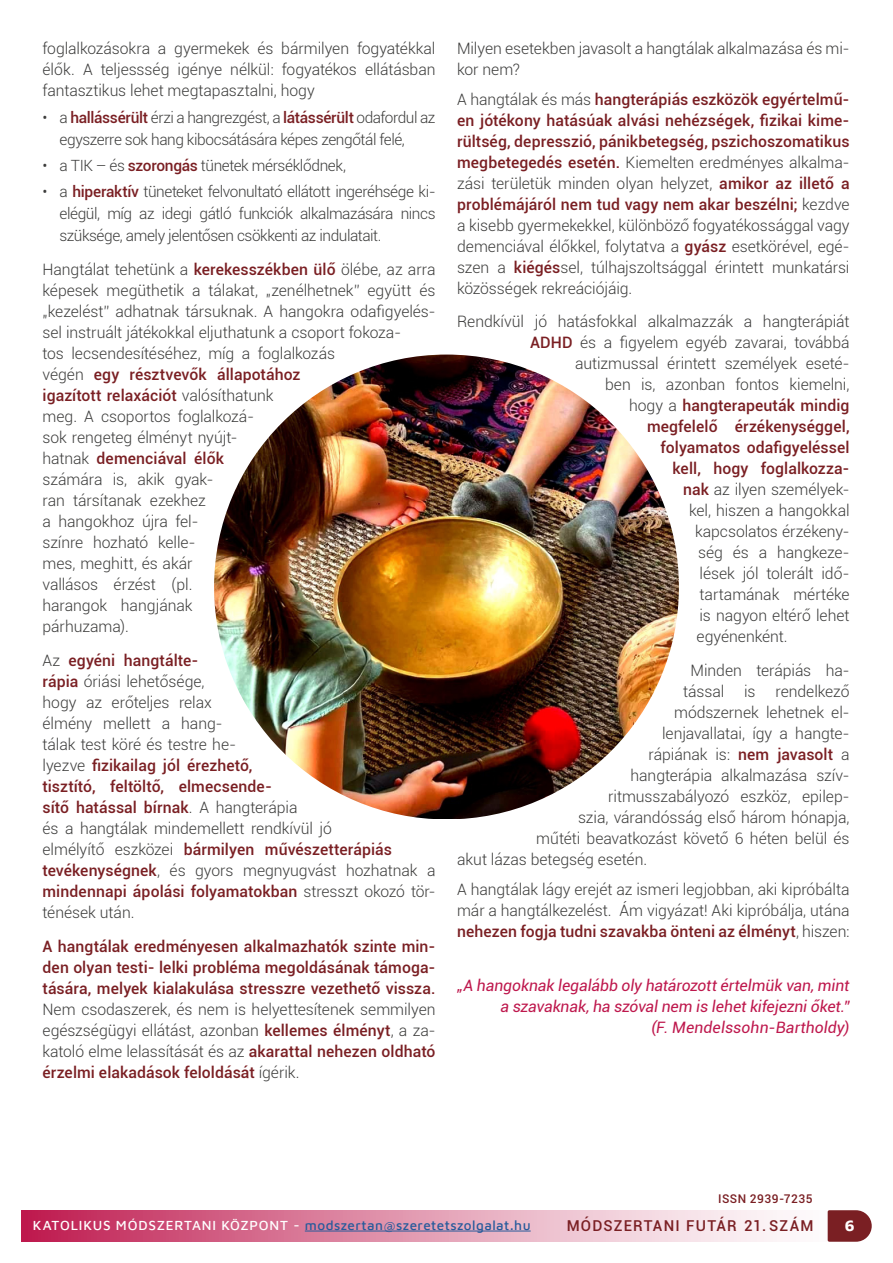
<style>
.page{position:relative;width:893px;height:1263px;background:#fff}
.page>*{position:absolute;margin:0;border:0;box-sizing:border-box;transform-origin:0 0}
.t1{font:300 15.75px/21px "Roboto";letter-spacing:-.005em;color:#3c3c3b;text-align:justify}
.t2{font:500 15.75px/21px "Roboto";letter-spacing:.005em;color:#7a1f23;text-align:justify}
.t3{font:italic 15.75px/21px "Roboto";letter-spacing:-.005em;color:#be184d;text-align:right}
.t4{font:700 15.75px "Maven Pro";color:#fff}
.t5{font:300 15.45px/22px "Roboto";letter-spacing:-.03em;color:#3c3c3b}
.t6{font:500 15px "Roboto";letter-spacing:.08em;color:#7a1f23}
.t7{font:500 13.5px "Maven Pro";letter-spacing:.035em;color:#275b9b}
.t8{font:500 12px "Roboto";letter-spacing:.04em;color:#7a1f23}
.s1{font-weight:500;color:#7a1f23}
.s2{font-weight:300;color:#3c3c3b}
.s3{color:#fff}
</style>
<div class="page">
<div style="left:21px;top:1210px;width:837px;height:32px;background:linear-gradient(to right,#bf2356,#fff)"></div>
<hr style="left:305px;top:1231px;width:226px;height:1px;background:#275b9b">
<svg style="left:828px;top:1210px;width:44px;height:32px"></svg>
<img style="left:214px;top:355px;width:465px;height:464px">
<p class="t1" style="left:43px;top:38px;width:395px">foglalkozásokra a gyermekek és bármilyen fogyatékkal élők. A teljessség igénye nélkül: fogyatékos ellátásban fantasztikus lehet megtapasztalni, hogy</p>
<p class="t5" style="left:60px;top:106px;width:377px;text-indent:-17px">• a <span class="s1">hallássérült</span> érzi a hangrezgést, a <span class="s1">látássérült</span> odafordul az egyszerre sok hang kibocsátására képes zengőtál felé,</p>
<p class="t5" style="left:43px;top:154px;width:305px">• a TIK – és <span class="s1">szorongás</span> tünetek mérséklődnek,</p>
<p class="t5" style="left:60px;top:180px;width:377px;text-align:justify;text-indent:-17px">• a <span class="s1">hiperaktív</span> tüneteket felvonultató ellátott ingeréhsége ki&shy;elégül, míg az idegi gátló funkciók alkalmazására nincs szüksége, amely jelentősen csökkenti az indulatait.</p>
<p class="t1" style="left:43px;top:259px;width:395px;text-align:left">Hangtálat tehetünk a <span class="s1">kerekesszékben ülő</span> ölébe, az arra képesek megüthetik a tálakat, „zenélhetnek” együtt és „kezelést” adhatnak társuknak. A hangokra odafigyelés&shy;sel instruált játékokkal eljuthatunk a csoport fokoza-<br>tos lecsendesítéséhez, míg a foglalkozás<br>végén <span class="s1">egy résztvevők állapotához<br>igazított relaxációt</span> valósíthatunk<br>meg. A csoportos foglalkozá-<br>sok rengeteg élményt nyújt-<br>hatnak <span class="s1">demenciával élők<br></span>számára is, akik gyak-<br>ran társítanak ezekhez<br>a hangokhoz újra fel-<br>színre hozható kelle-<br>mes, meghitt, és akár<br>vallásos érzést (pl.<br>harangok hangjának<br>párhuzama).</p>
<p class="t1" style="left:43px;top:649px;width:395px;text-align:left">Az <span class="s1">egyéni hangtálte-<br>rápia</span> óriási lehetősége,<br>hogy az erőteljes relax<br>élmény mellett a hang-<br>tálak test köré és testre he-<br>lyezve <span class="s1">fizikailag jól érezhető,<br>tisztító, feltöltő, elmecsende-<br>sítő hatással bírnak</span>. A hangterápia<br>és a hangtálak mindemellett rendkívül jó<br>elmélyítő eszközei <span class="s1">bármilyen művészetterápiás tevékenységnek</span>, és gyors megnyugvást hozhatnak a <span class="s1">mindennapi ápolási folyamatokban</span> stresszt okozó tör&shy;ténések után.</p>
<p class="t2" style="left:43px;top:935px;width:395px">A hangtálak eredményesen alkalmazhatók szinte min&shy;den olyan testi- lelki probléma megoldásának támoga&shy;tására, melyek kialakulása stresszre vezethető vissza.</p>
<p class="t1" style="left:43px;top:998px;width:395px">Nem csodaszerek, és nem is helyettesítenek semmilyen egészségügyi ellátást, azonban <span class="s1">kellemes élményt</span>, a za&shy;katoló elme lelassítását és az <span class="s1">akarattal nehezen oldható érzelmi elakadások feloldását</span> ígérik.</p>
<p class="t1" style="left:457px;top:38px;width:394px">Milyen esetekben javasolt a hangtálak alkalmazása és mi&shy;kor nem?</p>
<p class="t1" style="left:457px;top:88px;width:394px">A hangtálak és más <span class="s1">hangterápiás eszközök egyértelmű&shy;en jótékony hatásúak alvási nehézségek, fizikai kime&shy;rültség, depresszió, pánikbetegség, pszichoszomatikus megbetegedés esetén.</span> Kiemelten eredményes alkalma&shy;zási területük minden olyan helyzet, <span class="s1">amikor az illető a problémájáról nem tud vagy nem akar beszélni;</span> kezdve a kisebb gyermekekkel, különböző fogyatékossággal vagy demenciával élőkkel, folytatva a <span class="s1">gyász</span> esetkörével, egé&shy;szen a <span class="s1">kiégés</span>sel, túlhajszoltsággal érintett munkatársi közösségek rekreációjáig.</p>
<p class="t1" style="left:457px;top:311px;width:394px">Rendkívül jó hatásfokkal alkalmazzák a hangterápiát</p>
<p class="t1" style="left:530px;top:332px;width:321px"><span class="s1">ADHD</span> és a figyelem egyéb zavarai, továbbá</p>
<p class="t1" style="left:575px;top:353px;width:276px">autizmussal érintett személyek eseté-</p>
<p class="t1" style="left:605px;top:374px;width:246px">ben is, azonban fontos kiemelni,</p>
<p class="t2" style="left:629px;top:395px;width:222px"><span class="s2">hogy a</span> hangterapeuták mindig</p>
<p class="t2" style="left:647px;top:416px;width:204px">megfelelő érzékenységgel,</p>
<p class="t2" style="left:661px;top:437px;width:190px">folyamatos odafigyeléssel</p>
<p class="t2" style="left:673px;top:458px;width:178px">kell, hogy foglalkozza-</p>
<p class="t1" style="left:683px;top:479px;width:168px"><span class="s1">nak</span> az ilyen személyek-</p>
<p class="t1" style="left:689px;top:500px;width:162px">kel, hiszen a hangokkal</p>
<p class="t1" style="left:695px;top:521px;width:156px">kapcsolatos érzékeny-</p>
<p class="t1" style="left:698px;top:542px;width:153px">ség és a hangkeze-</p>
<p class="t1" style="left:700px;top:563px;width:152px">lések jól tolerált idő-</p>
<p class="t1" style="left:700px;top:584px;width:152px">tartamának mértéke</p>
<p class="t1" style="left:700px;top:605px;width:151px">is nagyon eltérő lehet</p>
<p class="t1" style="left:697px;top:626px;width:93px">egyénenként.</p>
<p class="t1" style="left:683px;top:659px;width:168px;text-indent:8px">Minden terápiás ha&shy;tással</p>
<p class="t1" style="left:744px;top:680px;width:13px">is</p>
<p class="t1" style="left:775px;top:680px;width:76px">rendelkező</p>
<p class="t1" style="left:674px;top:701px;width:177px">módszernek lehetnek el-</p>
<p class="t1" style="left:662px;top:722px;width:189px">lenjavallatai, így a hangte-</p>
<p class="t1" style="left:649px;top:743px;width:203px">rápiának is: <span class="s1">nem javasolt</span> a</p>
<p class="t1" style="left:631px;top:764px;width:221px">hangterápia alkalmazása szív-</p>
<p class="t1" style="left:608px;top:785px;width:243px">ritmusszabályozó eszköz, epilep-</p>
<p class="t1" style="left:578px;top:806px;width:273px">szia, várandósság első három hónapja,</p>
<p class="t1" style="left:536px;top:827px;width:315px">műtéti beavatkozást követő 6 héten belül és</p>
<p class="t1" style="left:457px;top:848px;width:192px">akut lázas betegség esetén.</p>
<p class="t1" style="left:457px;top:878px;width:394px">A hangtálak lágy erejét az ismeri legjobban, aki kipróbálta már a hangtálkezelést. Ám vigyázat! Aki kipróbálja, utána <span class="s1">nehezen fogja tudni szavakba önteni az élményt</span>, hiszen:</p>
<p class="t3" style="left:457px;top:975px;width:394px">„A hangoknak legalább oly határozott értelmük van, mint a szavaknak, ha szóval nem is lehet kifejezni őket.”<br>(F. Mendelssohn-Bartholdy)</p>
<p class="t8" style="left:718px;top:1190px;width:96px">ISSN 2939-7235</p>
<p class="t7" style="left:33px;top:1216px;width:499px"><span class="s3">KATOLIKUS MÓDSZERTANI KÖZPONT -</span> modszertan@szeretetszolgalat.hu</p>
<p class="t6" style="left:567px;top:1215px;width:248px">MÓDSZERTANI FUTÁR 21. SZÁM</p>
<p class="t4" style="left:845px;top:1214px;width:11px">6</p>
</div>
